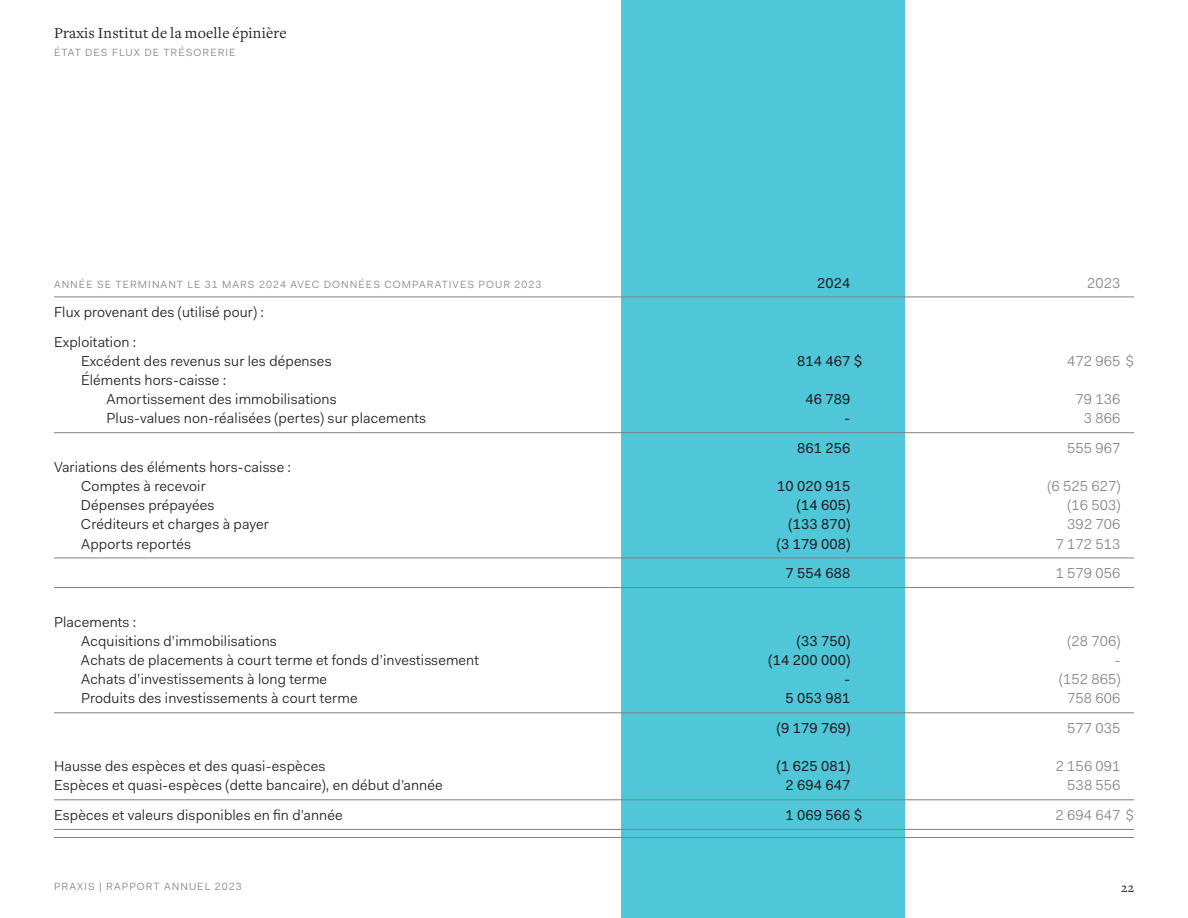
<style>
.page{position:relative;width:1188px;height:918px;background:#fff}
.page>*{position:absolute;margin:0;border:0;box-sizing:border-box;transform-origin:0 0}
.Freight_Body_Half_Para_B{font:15.75px "Freight Text";letter-spacing:.015em;color:#231f20}
.Fakt_Body_No_Para{font:14.4px "Fakt Pro Blond";letter-spacing:.01em;color:#231f20}
.Fakt_Body_Full_Para_Rule{font:14.4px "Fakt Pro Blond";letter-spacing:.01em;color:#231f20}
.Fakt_Body_No_Para-2{font:14.4px "Fakt Pro";letter-spacing:.01em;color:#231f20}
.Fakt_Body_No_Para-3{font:14.4px "Fakt Pro Blond";letter-spacing:.01em;color:#808285}
.Fakt_Body_Full_Para_Rule-2{font:14.4px "Fakt Pro";letter-spacing:.01em;color:#231f20}
.Fakt_Body_Full_Para_Rule-3{font:14.4px "Fakt Pro Blond";letter-spacing:.01em;color:#808285}
.Fakt_Body_Half_Para{font:14.4px "Fakt Pro Blond";letter-spacing:.01em;color:#231f20}
.Freight_Page_Number_No_Para{font:13.5px "Freight Text";color:#231f20}
.Fakt_Body_Full_Para_Rule-4{font:10.5px "Fakt Pro Blond";letter-spacing:.1em;color:#808285}
.Fakt_Running_Head_UC_No_Para{font:10.5px "Fakt Pro Blond";letter-spacing:.1em;color:#808285}
</style>
<div class="page">
<div style="left:621px;top:0;width:283px;height:918px;background:#50c6d9"></div>
<hr style="left:54px;top:297px;width:1080px;height:1px;background:#808285">
<hr style="left:54px;top:432px;width:1080px;height:1px;background:#808285">
<hr style="left:54px;top:558px;width:1080px;height:1px;background:#808285">
<hr style="left:54px;top:587px;width:1080px;height:1px;background:#808285">
<hr style="left:54px;top:712px;width:1080px;height:1px;background:#808285">
<hr style="left:54px;top:799px;width:1080px;height:1px;background:#808285">
<hr style="left:54px;top:829px;width:1080px;height:1px;background:#808285">
<hr style="left:54px;top:837px;width:1080px;height:1px;background:#808285">
<p class="Freight_Body_Half_Para_B" style="left:54px;top:24px;width:234px">Praxis Institut de la moelle épinière</p>
<p class="Fakt_Running_Head_UC_No_Para" style="left:54px;top:45px;width:183px">ÉTAT DES FLUX DE TRÉSORERIE</p>
<p class="Fakt_Body_Full_Para_Rule-4" style="left:54px;top:277px;width:489px">ANNÉE SE TERMINANT LE 31 MARS 2024 AVEC DONNÉES COMPARATIVES POUR 2023</p>
<p class="Fakt_Body_Full_Para_Rule-2" style="left:817px;top:273px;width:35px">2024</p>
<p class="Fakt_Body_Full_Para_Rule-3" style="left:1087px;top:273px;width:35px">2023</p>
<p class="Fakt_Body_Half_Para" style="left:54px;top:303px;width:212px">Flux provenant des (utilisé pour) :</p>
<p class="Fakt_Body_No_Para" style="left:54px;top:332px;width:84px">Exploitation :</p>
<p class="Fakt_Body_No_Para" style="left:81px;top:351px;width:252px">Excédent des revenus sur les dépenses</p>
<p class="Fakt_Body_No_Para-2" style="left:797px;top:351px;width:67px">814 467 $</p>
<p class="Fakt_Body_No_Para-3" style="left:1067px;top:351px;width:68px">472 965 $</p>
<p class="Fakt_Body_No_Para" style="left:81px;top:370px;width:147px">Éléments hors-caisse :</p>
<p class="Fakt_Body_No_Para" style="left:106px;top:390px;width:232px">Amortissement des immobilisations</p>
<p class="Fakt_Body_No_Para-2" style="left:805px;top:390px;width:46px">46 789</p>
<p class="Fakt_Body_No_Para-3" style="left:1076px;top:390px;width:46px">79 136</p>
<p class="Fakt_Body_Full_Para_Rule" style="left:106px;top:409px;width:321px">Plus-values non-réalisées (pertes) sur placements</p>
<p class="Fakt_Body_Full_Para_Rule-2" style="left:845px;top:409px;width:7px">-</p>
<p class="Fakt_Body_Full_Para_Rule-3" style="left:1084px;top:409px;width:38px">3 866</p>
<p class="Fakt_Body_No_Para-2" style="left:797px;top:438px;width:55px">861 256</p>
<p class="Fakt_Body_No_Para-3" style="left:1067px;top:438px;width:55px">555 967</p>
<p class="Fakt_Body_No_Para" style="left:54px;top:457px;width:239px">Variations des éléments hors-caisse :</p>
<p class="Fakt_Body_No_Para" style="left:81px;top:477px;width:126px">Comptes à recevoir</p>
<p class="Fakt_Body_No_Para-2" style="left:777px;top:477px;width:75px">10 020 915</p>
<p class="Fakt_Body_No_Para-3" style="left:1047px;top:477px;width:75px">(6 525 627)</p>
<p class="Fakt_Body_No_Para" style="left:81px;top:496px;width:135px">Dépenses prépayées</p>
<p class="Fakt_Body_No_Para-2" style="left:797px;top:496px;width:55px">(14 605)</p>
<p class="Fakt_Body_No_Para-3" style="left:1067px;top:496px;width:55px">(16 503)</p>
<p class="Fakt_Body_No_Para" style="left:81px;top:515px;width:189px">Créditeurs et charges à payer</p>
<p class="Fakt_Body_No_Para-2" style="left:789px;top:515px;width:63px">(133 870)</p>
<p class="Fakt_Body_No_Para-3" style="left:1067px;top:515px;width:55px">392 706</p>
<p class="Fakt_Body_Full_Para_Rule" style="left:81px;top:534px;width:112px">Apports reportés</p>
<p class="Fakt_Body_Full_Para_Rule-2" style="left:777px;top:534px;width:75px">(3 179 008)</p>
<p class="Fakt_Body_Full_Para_Rule-3" style="left:1056px;top:534px;width:66px">7 172 513</p>
<p class="Fakt_Body_Full_Para_Rule-2" style="left:785px;top:564px;width:66px">7 554 688</p>
<p class="Fakt_Body_Full_Para_Rule-3" style="left:1056px;top:564px;width:66px">1 579 056</p>
<p class="Fakt_Body_No_Para" style="left:54px;top:612px;width:84px">Placements :</p>
<p class="Fakt_Body_No_Para" style="left:81px;top:631px;width:197px">Acquisitions d’immobilisations</p>
<p class="Fakt_Body_No_Para-2" style="left:797px;top:631px;width:55px">(33 750)</p>
<p class="Fakt_Body_No_Para-3" style="left:1067px;top:631px;width:55px">(28 706)</p>
<p class="Fakt_Body_No_Para" style="left:81px;top:651px;width:399px">Achats de placements à court terme et fonds d’investissement</p>
<p class="Fakt_Body_No_Para-2" style="left:769px;top:651px;width:83px">(14 200 000)</p>
<p class="Fakt_Body_No_Para-3" style="left:1115px;top:651px;width:7px">-</p>
<p class="Fakt_Body_No_Para" style="left:81px;top:670px;width:248px">Achats d’investissements à long terme</p>
<p class="Fakt_Body_No_Para-2" style="left:845px;top:670px;width:7px">-</p>
<p class="Fakt_Body_No_Para-3" style="left:1059px;top:670px;width:63px">(152 865)</p>
<p class="Fakt_Body_Full_Para_Rule" style="left:81px;top:689px;width:278px">Produits des investissements à court terme</p>
<p class="Fakt_Body_Full_Para_Rule-2" style="left:785px;top:689px;width:66px">5 053 981</p>
<p class="Fakt_Body_Full_Para_Rule-3" style="left:1067px;top:689px;width:55px">758 606</p>
<p class="Fakt_Body_No_Para-2" style="left:777px;top:718px;width:75px">(9 179 769)</p>
<p class="Fakt_Body_No_Para-3" style="left:1067px;top:718px;width:55px">577 035</p>
<p class="Fakt_Body_No_Para" style="left:54px;top:757px;width:273px">Hausse des espèces et des quasi-espèces</p>
<p class="Fakt_Body_No_Para-2" style="left:777px;top:757px;width:75px">(1 625 081)</p>
<p class="Fakt_Body_No_Para-3" style="left:1056px;top:757px;width:66px">2 156 091</p>
<p class="Fakt_Body_Full_Para_Rule" style="left:54px;top:776px;width:390px">Espèces et quasi-espèces (dette bancaire), en début d’année</p>
<p class="Fakt_Body_Full_Para_Rule-2" style="left:785px;top:776px;width:66px">2 694 647</p>
<p class="Fakt_Body_Full_Para_Rule-3" style="left:1067px;top:776px;width:55px">538 556</p>
<p class="Fakt_Body_Full_Para_Rule" style="left:54px;top:805px;width:290px">Espèces et valeurs disponibles en fin d’année</p>
<p class="Fakt_Body_Full_Para_Rule-2" style="left:785px;top:805px;width:78px">1 069 566 $</p>
<p class="Fakt_Body_Full_Para_Rule-3" style="left:1056px;top:805px;width:80px">2 694 647 $</p>
<p class="Fakt_Running_Head_UC_No_Para" style="left:54px;top:880px;width:189px">PRAXIS | RAPPORT ANNUEL 2023</p>
<p class="Freight_Page_Number_No_Para" style="left:1121px;top:880px;width:14px">22</p>
</div>
